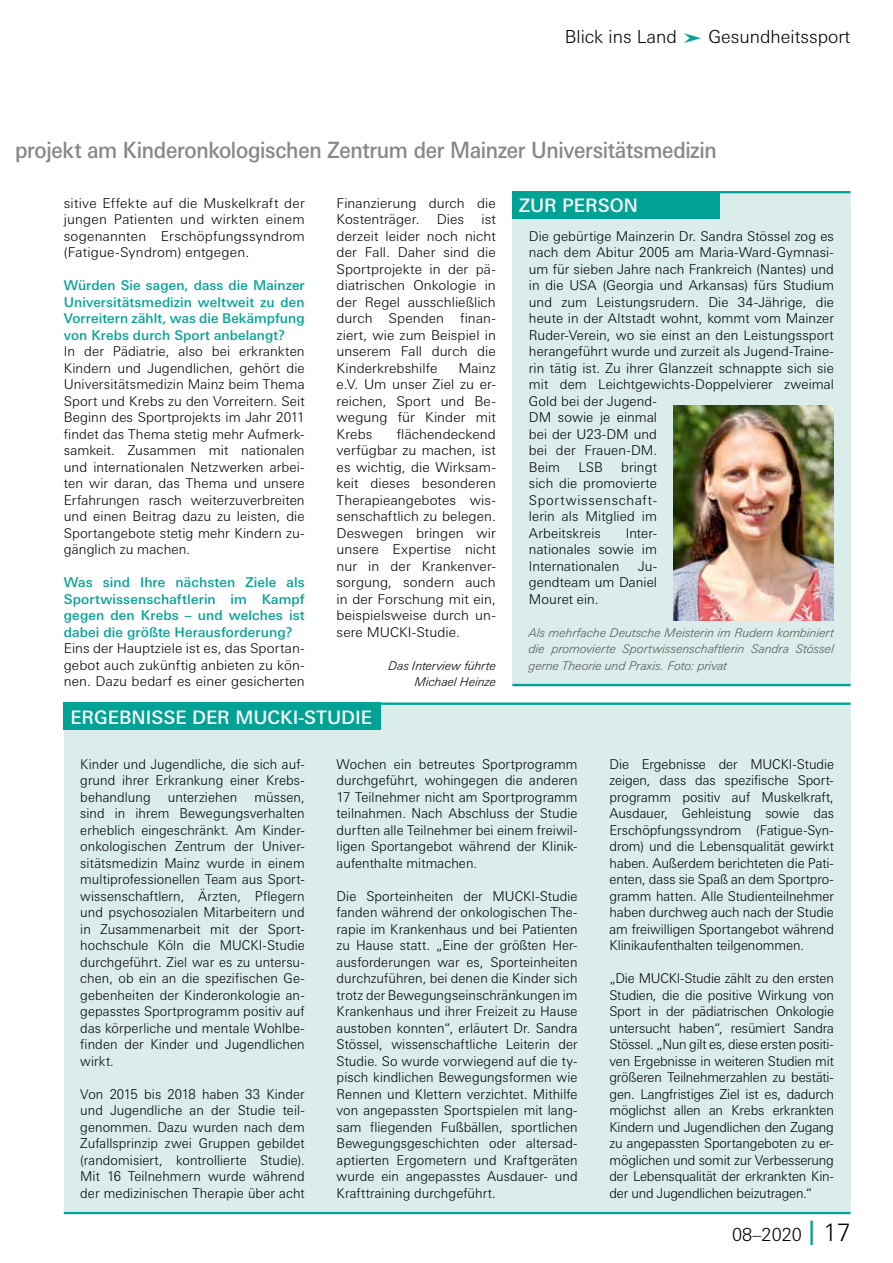
<style>
.page{position:relative;width:893px;height:1263px;background:#fff}
.page>*{position:absolute;margin:0;border:0;box-sizing:border-box;transform-origin:0 0}
.t1{font:500 22.5px "Linotype Univers Basic";letter-spacing:-.015em;color:#878787;scale:.9 1}
.t2{font:500 18.6px "Linotype Univers Basic";color:#fff}
.t3{font:300 18px "Linotype Univers Basic";color:#000}
.t4{font:300 13.5px/16.5px "Linotype Univers Basic";letter-spacing:.005em;color:#000;text-align:justify}
.t5{font:500 13.5px/16.5px "Linotype Univers Basic";letter-spacing:.01em;color:#00a295;text-align:justify}
.t6{font:italic 300 12px/16.5px "Linotype Univers Basic";letter-spacing:.005em;color:#575756;text-align:justify}
.t7{font:italic 300 12px/16.5px "Linotype Univers Basic";letter-spacing:.005em;color:#000;text-align:right}
.s1{font-size:33.6px;color:#00a295}
.s2{font-size:24px}
</style>
<div class="page">
<div style="left:512px;top:191px;width:338px;height:495px;background:#daedeb"></div>
<div style="left:64px;top:703px;width:786px;height:511px;background:#daedeb"></div>
<img style="left:674px;top:406px;width:160px;height:214px">
<div style="left:512px;top:191px;width:208px;height:27px;background:#00a295"></div>
<hr style="left:512px;top:191px;width:338px;height:2px;background:#00a295">
<hr style="left:512px;top:684px;width:338px;height:2px;background:#00a295">
<div style="left:64px;top:703px;width:317px;height:27px;background:#00a295"></div>
<hr style="left:64px;top:703px;width:786px;height:2px;background:#00a295">
<hr style="left:64px;top:1212px;width:786px;height:2px;background:#00a295">
<h3 class="t3" style="left:565px;top:25px;width:114px">Blick ins Land</h3>
<h3 class="t3" style="left:708px;top:25px;width:144px">Gesundheitssport</h3>
<h1 class="t1" style="left:15px;top:137px;width:781px">projekt am Kinderonkologischen Zentrum der Mainzer Universitätsmedizin</h1>
<p class="t4" style="left:337px;top:194px;width:161px">Finanzierung durch die<br>Kostenträger.</p>
<p class="t4" style="left:64px;top:194px;width:242px">sitive Effekte auf die Muskelkraft der jungen Patienten und wirkten einem sogenannten Erschöpfungssyndrom (Fatigue-Syndrom) entgegen.</p>
<p class="t5" style="left:64px;top:277px;width:242px">Würden Sie sagen, dass die Mainzer Universitätsmedizin weltweit zu den Vorreitern zählt, was die Bekämpfung von Krebs durch Sport anbelangt?</p>
<p class="t4" style="left:64px;top:343px;width:242px">In der Pädiatrie, also bei erkrankten Kindern und Jugendlichen, gehört die Universitätsmedizin Mainz beim Thema Sport und Krebs zu den Vorreitern. Seit Beginn des Sportprojekts im Jahr 2011 findet das Thema stetig mehr Aufmerk&shy;samkeit. Zusammen mit nationalen und internationalen Netzwerken arbei&shy;ten wir daran, das Thema und unsere Erfahrungen rasch weiterzuverbreiten und einen Beitrag dazu zu leisten, die Sportangebote stetig mehr Kindern zu&shy;gänglich zu machen.</p>
<p class="t5" style="left:64px;top:574px;width:242px">Was sind Ihre nächsten Ziele als Sportwissenschaftlerin im Kampf gegen den Krebs – und welches ist dabei die größte Herausforderung?</p>
<p class="t4" style="left:64px;top:640px;width:242px">Eins der Hauptziele ist es, das Sportan&shy;gebot auch zukünftig anbieten zu kön&shy;nen. Dazu bedarf es einer gesicherten</p>
<h2 class="t2" style="left:519px;top:194px;width:120px">ZUR PERSON</h2>
<p class="t4" style="left:437px;top:211px;width:29px">Dies</p>
<p class="t4" style="left:337px;top:211px;width:161px;text-indent:145px">ist derzeit leider noch nicht der Fall. Daher sind die Sportprojekte in der pä&shy;diatrischen Onkologie in der Regel ausschließlich durch Spenden finan&shy;ziert, wie zum Beispiel in unserem Fall durch die Kinderkrebshilfe</p>
<p class="t4" style="left:529px;top:227px;width:307px">Die gebürtige Mainzerin Dr. Sandra Stössel zog es nach dem Abitur 2005 am Maria-Ward-Gymnasi&shy;um für sieben Jahre nach Frankreich (Nantes) und in die USA (Georgia und Arkansas) fürs Studium und zum Leistungsrudern. Die 34-Jährige, die heute in der Altstadt wohnt, kommt vom Mainzer Ruder-Verein, wo sie einst an den Leistungssport herangeführt wurde und zurzeit als Jugend-Traine&shy;rin tätig ist. Zu ihrer Glanzzeit schnappte sich sie mit dem Leichtgewichts-Doppelvierer zweimal</p>
<p class="t4" style="left:337px;top:359px;width:161px;text-indent:122px">Mainz e.V. Um unser Ziel zu er&shy;reichen, Sport und Be&shy;wegung für Kinder mit Krebs</p>
<p class="t4" style="left:529px;top:392px;width:130px">Gold bei der Jugend-DM sowie je einmal bei der U23-DM und bei der Frauen-DM.<br>Beim</p>
<p class="t4" style="left:337px;top:425px;width:161px;text-indent:60px">flächendeckend verfügbar zu machen, ist es wichtig, die Wirksam&shy;keit dieses besonderen Therapieangebotes wis&shy;senschaftlich zu belegen.<br>Deswegen bringen wir unsere Expertise nicht nur in der Krankenver&shy;sorgung, sondern auch in der Forschung mit ein, beispielsweise durch un&shy;sere MUCKI-Studie.</p>
<p class="t7" style="left:388px;top:657px;width:109px">Das Interview führte<br>Michael Heinze</p>
<p class="t4" style="left:578px;top:458px;width:26px">LSB</p>
<p class="t4" style="left:529px;top:458px;width:130px;text-indent:92px">bringt sich die promovierte Sportwissenschaft&shy;lerin als Mitglied im Arbeitskreis</p>
<p class="t4" style="left:529px;top:524px;width:130px;text-indent:97px">Inter&shy;nationales sowie im Internationalen</p>
<p class="t4" style="left:529px;top:557px;width:130px;text-indent:109px">Ju&shy;gendteam um Daniel Mouret ein.</p>
<p class="t6" style="left:529px;top:624px;width:307px">Als mehrfache Deutsche Meisterin im Rudern kombiniert die promovierte Sportwissenschaftlerin Sandra Stössel gerne Theorie und Praxis. Foto: privat</p>
<h2 class="t2" style="left:70px;top:706px;width:303px">ERGEBNISSE DER MUCKI-STUDIE</h2>
<p class="t4" style="left:80px;top:755px;width:226px">Kinder und Jugendliche, die sich auf&shy;grund ihrer Erkrankung einer Krebs&shy;behandlung</p>
<p class="t4" style="left:80px;top:788px;width:226px;text-indent:174px">müssen, sind in ihrem Bewegungsverhalten erheblich eingeschränkt. Am Kinder&shy;onkologischen Zentrum der Univer&shy;sitätsmedizin Mainz wurde in einem multiprofessionellen Team aus Sport&shy;wissenschaftlern, Ärzten, Pflegern und psychosozialen Mitarbeitern und in Zusammenarbeit mit der Sport&shy;hochschule Köln die MUCKI-Studie durchgeführt. Ziel war es zu untersu&shy;chen, ob ein an die spezifischen Ge&shy;gebenheiten der Kinderonkologie an&shy;gepasstes Sportprogramm positiv auf das körperliche und mentale Wohlbe&shy;finden der Kinder und Jugendlichen wirkt.</p>
<p class="t4" style="left:80px;top:1085px;width:226px">Von 2015 bis 2018 haben 33 Kinder und Jugendliche an der Studie teil&shy;genommen. Dazu wurden nach dem Zufallsprinzip zwei Gruppen gebildet (randomisiert, kontrollierte Studie).<br>Mit 16 Teilnehmern wurde während der medizinischen Therapie über acht</p>
<p class="t4" style="left:168px;top:788px;width:71px">unterziehen</p>
<p class="t4" style="left:337px;top:755px;width:242px">Wochen ein betreutes Sportprogramm durchgeführt, wohingegen die anderen 17 Teilnehmer nicht am Sportprogramm teilnahmen. Nach Abschluss der Studie durften alle Teilnehmer bei einem freiwil&shy;ligen Sportangebot während der Klinik&shy;aufenthalte mitmachen.</p>
<p class="t4" style="left:337px;top:887px;width:242px">Die Sporteinheiten der MUCKI-Studie fanden während der onkologischen The&shy;rapie im Krankenhaus und bei Patienten zu Hause statt. „Eine der größten Her&shy;ausforderungen war es, Sporteinheiten durchzuführen, bei denen die Kinder sich trotz der Bewegungseinschränkungen im Krankenhaus und ihrer Freizeit zu Hause austoben konnten“, erläutert Dr. Sandra Stössel, wissenschaftliche Leiterin der Studie. So wurde vorwiegend auf die ty&shy;pisch kindlichen Bewegungsformen wie Rennen und Klettern verzichtet. Mithilfe von angepassten Sportspielen mit lang&shy;sam fliegenden Fußbällen, sportlichen Bewegungsgeschichten oder altersad&shy;aptierten Ergometern und Kraftgeräten wurde ein angepasstes Ausdauer- und Krafttraining durchgeführt.</p>
<p class="t4" style="left:609px;top:755px;width:226px">Die Ergebnisse der MUCKI-Studie zeigen, dass das spezifische Sport&shy;programm positiv auf Muskelkraft, Ausdauer, Gehleistung sowie das Erschöpfungssyndrom (Fatigue-Syn&shy;drom) und die Lebensqualität gewirkt haben. Außerdem berichteten die Pati&shy;enten, dass sie Spaß an dem Sportpro&shy;gramm hatten. Alle Studienteilnehmer haben durchweg auch nach der Studie am freiwilligen Sportangebot während Klinikaufenthalten teilgenommen.</p>
<p class="t4" style="left:609px;top:970px;width:226px">„Die MUCKI-Studie zählt zu den ersten Studien, die die positive Wirkung von Sport in der pädiatrischen Onkologie untersucht haben“, resümiert Sandra Stössel. „Nun gilt es, diese ersten positi&shy;ven Ergebnisse in weiteren Studien mit größeren Teilnehmerzahlen zu bestäti&shy;gen. Langfristiges Ziel ist es, dadurch möglichst allen an Krebs erkrankten Kindern und Jugendlichen den Zugang zu angepassten Sportangeboten zu er&shy;möglichen und somit zur Verbesserung der Lebensqualität der erkrankten Kin&shy;der und Jugendlichen beizutragen.“</p>
<h3 class="t3" style="left:732px;top:1224px;width:120px">08–2020 <span class="s1">I</span> <span class="s2">17</span></h3>
</div>
